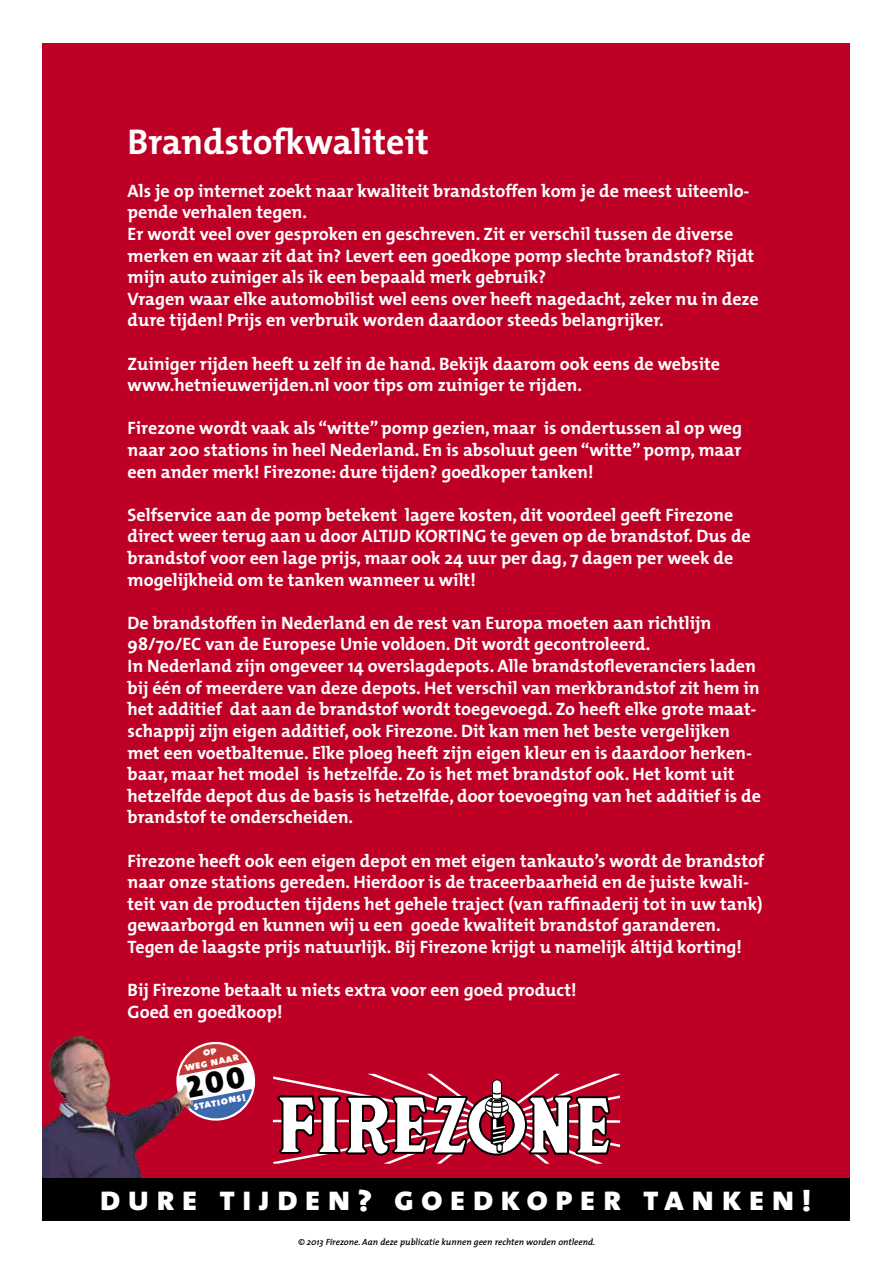
<style>
.page{position:relative;width:893px;height:1263px;background:#fff}
.page>*{position:absolute;margin:0;border:0;box-sizing:border-box;transform-origin:0 0}
.t1{font:700 36px "The Mix";color:#fff}
.t2{font:35.25px "The Mix Extra Bold Caps";letter-spacing:.19em;color:#fff}
.t3{font:700 18px/21.6px "The Mix";color:#fff}
.t4{font:11.7px "The Mix Black Caps";color:#fff}
.t5{font:italic 600 9px "The Mix";color:#000}
</style>
<div class="page">
<div style="left:43px;top:43px;width:807px;height:1177px;background:#be0027"></div>
<div style="left:43px;top:1178px;width:807px;height:42px;background:#000"></div>
<svg style="left:273px;top:1074px;width:347px;height:89px"></svg>
<img style="left:43px;top:1035px;width:131px;height:143px">
<svg style="left:174px;top:1041px;width:82px;height:80px"></svg>
<h1 class="t1" style="left:128px;top:111px;width:303px">Brandstofkwaliteit</h1>
<p class="t3" style="left:128px;top:179px;width:633px">Als je op internet zoekt naar kwaliteit brandstoffen kom je de meest uiteenlo&shy;pende verhalen tegen.<br>Er wordt veel over gesproken en geschreven. Zit er verschil tussen de diverse merken en waar zit dat in? Levert een goedkope pomp slechte brandstof? Rijdt mijn auto zuiniger als ik een bepaald merk gebruik?<br>Vragen waar elke automobilist wel eens over heeft nagedacht, zeker nu in deze dure tijden! Prijs en verbruik worden daardoor steeds belangrijker.</p>
<p class="t3" style="left:128px;top:352px;width:594px">Zuiniger rijden heeft u zelf in de hand. Bekijk daarom ook eens de website www.hetnieuwerijden.nl voor tips om zuiniger te rijden.</p>
<p class="t3" style="left:128px;top:417px;width:616px;text-align:justify">Firezone wordt vaak als “witte” pomp gezien, maar is ondertussen al op weg naar 200 stations in heel Nederland. En is absoluut geen “witte” pomp, maar een ander merk! Firezone: dure tijden? goedkoper tanken!</p>
<p class="t3" style="left:128px;top:503px;width:625px">Selfservice aan de pomp betekent lagere kosten, dit voordeel geeft Firezone direct weer terug aan u door ALTIJD KORTING te geven op de brandstof. Dus de brandstof voor een lage prijs, maar ook 24 uur per dag, 7 dagen per week de mogelijkheid om te tanken wanneer u wilt!</p>
<p class="t3" style="left:128px;top:611px;width:635px">De brandstoffen in Nederland en de rest van Europa moeten aan richtlijn 98/70/EC van de Europese Unie voldoen. Dit wordt gecontroleerd.<br>In Nederland zijn ongeveer 14 overslagdepots. Alle brandstofleveranciers laden bij één of meerdere van deze depots. Het verschil van merkbrandstof zit hem in het additief dat aan de brandstof wordt toegevoegd. Zo heeft elke grote maat&shy;schappij zijn eigen additief, ook Firezone. Dit kan men het beste vergelijken met een voetbaltenue. Elke ploeg heeft zijn eigen kleur en is daardoor herken&shy;baar, maar het model is hetzelfde. Zo is het met brandstof ook. Het komt uit hetzelfde depot dus de basis is hetzelfde, door toevoeging van het additief is de brandstof te onderscheiden.</p>
<p class="t3" style="left:128px;top:849px;width:638px">Firezone heeft ook een eigen depot en met eigen tankauto’s wordt de brandstof naar onze stations gereden. Hierdoor is de traceerbaarheid en de juiste kwali&shy;teit van de producten tijdens het gehele traject (van raffinaderij tot in uw tank) gewaarborgd en kunnen wij u een goede kwaliteit brandstof garanderen.<br>Tegen de laagste prijs natuurlijk. Bij Firezone krijgt u namelijk áltijd korting!</p>
<p class="t3" style="left:128px;top:979px;width:451px">Bij Firezone betaalt u niets extra voor een goed product!<br>Goed en goedkoop!</p>
<p class="t4" style="left:183px;top:1057px;width:56px;rotate:-11deg">weg naar</p>
<p class="t4" style="left:192px;top:1096px;width:54px;rotate:-11deg">stations!</p>
<h2 class="t2" style="left:100px;top:1168px;width:714px">dure tijden? goedkoper tanken!</h2>
<p class="t5" style="left:298px;top:1234px;width:299px">© 2013 Firezone. Aan deze publicatie kunnen geen rechten worden ontleend.</p>
</div>
